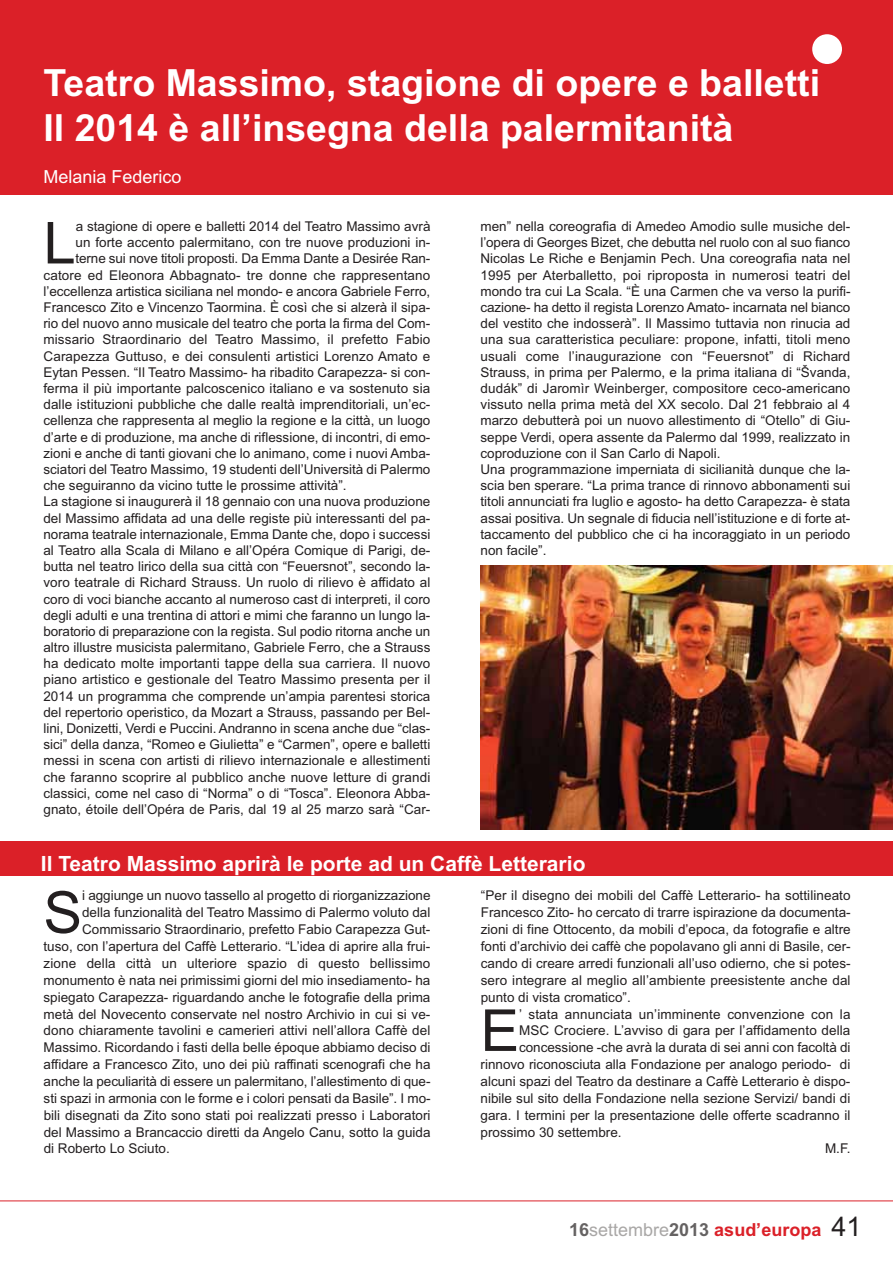
<style>
.page{position:relative;width:893px;height:1263px;background:#fff}
.page>*{position:absolute;margin:0;border:0;box-sizing:border-box;transform-origin:0 0}
.t1{font:57.9px "Arial";color:#231f20}
.t2{font:700 37.5px/45px "Arial";color:#fff}
.t3{font:700 21px "Arial";color:#fff}
.t4{font:700 18px "Arial";color:#db2028}
.t5{font:18px "Arial";color:#fff}
.t6{font:13.5px/16.2px "Arial";color:#231f20}
.s1{color:#656262}
.s2{font-weight:400;color:#a9a7a6}
.s3{font-weight:400;font-size:27px;color:#231f20}
</style>
<div class="page">
<div style="left:0;top:0;width:892px;height:194px;background:#db2028"></div>
<hr style="left:0;top:1201px;width:892px;height:1px;background:#db2028">
<div style="left:812px;top:34px;width:30px;height:30px;background:#fff;border-radius:50%"></div>
<img style="left:480px;top:566px;width:412px;height:263px">
<div style="left:0;top:842px;width:892px;height:34px;background:#db2028"></div>
<h2 class="t2" style="left:43px;top:64px;width:778px">Teatro Massimo, stagione di opere e balletti<br>Il 2014 è all’insegna della palermitanità</h2>
<h3 class="t5" style="left:43px;top:171px;width:139px">Melania Federico</h3>
<h1 class="t1" style="left:43px;top:222px;width:34px">L</h1>
<p class="t6" style="left:76px;top:220px;width:356px">a stagione di opere e balletti 2014 del Teatro Massimo avrà</p>
<p class="t6" style="left:480px;top:220px;width:372px">men” nella coreografia di Amedeo Amodio sulle musiche del&shy;l’opera di Georges Bizet, che debutta nel ruolo con al suo fianco Nicolas Le Riche e Benjamin Pech. Una coreografia nata nel 1995 per Aterballetto, poi riproposta in numerosi teatri del mondo tra cui La Scala. “È una Carmen che va verso la purifi&shy;cazione- ha detto il regista Lorenzo Amato- incarnata nel bianco del vestito che indosserà”. Il Massimo tuttavia non rinucia ad una sua caratteristica peculiare: propone, infatti, titoli meno usuali come l’inaugurazione con “Feuersnot” di Richard Strauss, in prima per Palermo, e la prima italiana di “Švanda, dudák” di Jaromìr Weinberger, compositore ceco-americano vissuto nella prima metà del XX secolo. Dal 21 febbraio al 4 marzo debutterà poi un nuovo allestimento di “Otello” di Giu&shy;seppe Verdi, opera assente da Palermo dal 1999, realizzato in coproduzione con il San Carlo di Napoli.<br>Una programmazione imperniata di sicilianità dunque che la&shy;scia ben sperare. “La prima trance di rinnovo abbonamenti sui titoli annunciati fra luglio e agosto- ha detto Carapezza- è stata assai positiva. Un segnale di fiducia nell’istituzione e di forte at&shy;taccamento del pubblico che ci ha incoraggiato in un periodo non facile”.</p>
<p class="t6" style="left:75px;top:236px;width:356px">un forte accento palermitano, con tre nuove produzioni in-</p>
<p class="t6" style="left:75px;top:252px;width:356px">terne sui nove titoli proposti. Da Emma Dante a Desirée Ran-</p>
<p class="t6" style="left:43px;top:268px;width:388px">catore ed Eleonora Abbagnato- tre donne che rappresentano</p>
<p class="t6" style="left:43px;top:284px;width:388px">l’eccellenza artistica siciliana nel mondo- e ancora Gabriele Ferro,</p>
<p class="t6" style="left:43px;top:301px;width:388px">Francesco Zito e Vincenzo Taormina. È così che si alzerà il sipa-</p>
<p class="t6" style="left:43px;top:317px;width:388px">rio del nuovo anno musicale del teatro che porta la firma del Com-</p>
<p class="t6" style="left:43px;top:333px;width:388px">missario Straordinario del Teatro Massimo, il prefetto Fabio</p>
<p class="t6" style="left:43px;top:349px;width:388px">Carapezza Guttuso, e dei consulenti artistici Lorenzo Amato e</p>
<p class="t6" style="left:43px;top:365px;width:388px">Eytan Pessen. “Il Teatro Massimo- ha ribadito Carapezza- si con-</p>
<p class="t6" style="left:43px;top:382px;width:388px">ferma il più importante palcoscenico italiano e va sostenuto sia</p>
<p class="t6" style="left:43px;top:398px;width:388px">dalle istituzioni pubbliche che dalle realtà imprenditoriali, un’ec-</p>
<p class="t6" style="left:43px;top:414px;width:388px">cellenza che rappresenta al meglio la regione e la città, un luogo</p>
<p class="t6" style="left:43px;top:430px;width:388px">d’arte e di produzione, ma anche di riflessione, di incontri, di emo-</p>
<p class="t6" style="left:43px;top:446px;width:388px">zioni e anche di tanti giovani che lo animano, come i nuovi Amba-</p>
<p class="t6" style="left:43px;top:462px;width:388px">sciatori del Teatro Massimo, 19 studenti dell’Università di Palermo</p>
<p class="t6" style="left:43px;top:479px;width:304px">che seguiranno da vicino tutte le prossime attività”.</p>
<p class="t6" style="left:43px;top:495px;width:388px">La stagione si inaugurerà il 18 gennaio con una nuova produzione</p>
<p class="t6" style="left:43px;top:511px;width:388px">del Massimo affidata ad una delle registe più interessanti del pa-</p>
<p class="t6" style="left:43px;top:527px;width:388px">norama teatrale internazionale, Emma Dante che, dopo i successi</p>
<p class="t6" style="left:43px;top:543px;width:388px">al Teatro alla Scala di Milano e all’Opéra Comique di Parigi, de-</p>
<p class="t6" style="left:43px;top:560px;width:388px">butta nel teatro lirico della sua città con “Feuersnot”, secondo la-</p>
<p class="t6" style="left:43px;top:576px;width:388px">voro teatrale di Richard Strauss. Un ruolo di rilievo è affidato al</p>
<p class="t6" style="left:43px;top:592px;width:388px">coro di voci bianche accanto al numeroso cast di interpreti, il coro</p>
<p class="t6" style="left:43px;top:608px;width:388px">degli adulti e una trentina di attori e mimi che faranno un lungo la-</p>
<p class="t6" style="left:43px;top:624px;width:388px">boratorio di preparazione con la regista. Sul podio ritorna anche un</p>
<p class="t6" style="left:43px;top:641px;width:388px">altro illustre musicista palermitano, Gabriele Ferro, che a Strauss</p>
<p class="t6" style="left:43px;top:657px;width:388px">ha dedicato molte importanti tappe della sua carriera. Il nuovo</p>
<p class="t6" style="left:43px;top:673px;width:388px">piano artistico e gestionale del Teatro Massimo presenta per il</p>
<p class="t6" style="left:43px;top:689px;width:388px">2014 un programma che comprende un’ampia parentesi storica</p>
<p class="t6" style="left:43px;top:705px;width:388px">del repertorio operistico, da Mozart a Strauss, passando per Bel-</p>
<p class="t6" style="left:43px;top:722px;width:388px">lini, Donizetti, Verdi e Puccini. Andranno in scena anche due “clas-</p>
<p class="t6" style="left:43px;top:738px;width:388px">sici” della danza, “Romeo e Giulietta” e “Carmen”, opere e balletti</p>
<p class="t6" style="left:43px;top:754px;width:388px">messi in scena con artisti di rilievo internazionale e allestimenti</p>
<p class="t6" style="left:43px;top:770px;width:388px">che faranno scoprire al pubblico anche nuove letture di grandi</p>
<p class="t6" style="left:43px;top:786px;width:388px">classici, come nel caso di “Norma” o di “Tosca”. Eleonora Abba-</p>
<p class="t6" style="left:43px;top:803px;width:388px">gnato, étoile dell’Opéra de Paris, dal 19 al 25 marzo sarà “Car-</p>
<h3 class="t3" style="left:41px;top:856px;width:546px">Il Teatro Massimo aprirà le porte ad un Caffè Letterario</h3>
<h1 class="t1" style="left:43px;top:891px;width:40px">S</h1>
<p class="t6" style="left:82px;top:889px;width:350px">i aggiunge un nuovo tassello al progetto di riorganizzazione</p>
<p class="t6" style="left:480px;top:889px;width:371px;line-height:16.8px;text-align:justify">“Per il disegno dei mobili del Caffè Letterario- ha sottilineato Francesco Zito- ho cercato di trarre ispirazione da documenta&shy;zioni di fine Ottocento, da mobili d’epoca, da fotografie e altre fonti d’archivio dei caffè che popolavano gli anni di Basile, cer&shy;cando di creare arredi funzionali all’uso odierno, che si potes&shy;sero integrare al meglio all’ambiente preesistente anche dal punto di vista cromatico”.</p>
<h1 class="t1" style="left:480px;top:1010px;width:40px">E</h1>
<p class="t6" style="left:519px;top:1007px;width:333px">’ stata annunciata un’imminente convenzione con la</p>
<p class="t6" style="left:82px;top:906px;width:350px">della funzionalità del Teatro Massimo di Palermo voluto dal</p>
<p class="t6" style="left:82px;top:923px;width:350px">Commissario Straordinario, prefetto Fabio Carapezza Gut-</p>
<p class="t6" style="left:43px;top:940px;width:388px">tuso, con l’apertura del Caffè Letterario. “L’idea di aprire alla frui-</p>
<p class="t6" style="left:44px;top:956px;width:388px">zione della città un ulteriore spazio di questo bellissimo</p>
<p class="t6" style="left:44px;top:973px;width:388px">monumento è nata nei primissimi giorni del mio insediamento- ha</p>
<p class="t6" style="left:44px;top:990px;width:388px">spiegato Carapezza- riguardando anche le fotografie della prima</p>
<p class="t6" style="left:44px;top:1007px;width:388px">metà del Novecento conservate nel nostro Archivio in cui si ve-</p>
<p class="t6" style="left:44px;top:1024px;width:388px">dono chiaramente tavolini e camerieri attivi nell’allora Caffè del</p>
<p class="t6" style="left:44px;top:1041px;width:388px">Massimo. Ricordando i fasti della belle époque abbiamo deciso di</p>
<p class="t6" style="left:44px;top:1058px;width:388px">affidare a Francesco Zito, uno dei più raffinati scenografi che ha</p>
<p class="t6" style="left:44px;top:1074px;width:388px">anche la peculiarità di essere un palermitano, l’allestimento di que-</p>
<p class="t6" style="left:44px;top:1091px;width:388px">sti spazi in armonia con le forme e i colori pensati da Basile”. I mo-</p>
<p class="t6" style="left:44px;top:1108px;width:388px">bili disegnati da Zito sono stati poi realizzati presso i Laboratori</p>
<p class="t6" style="left:44px;top:1125px;width:388px">del Massimo a Brancaccio diretti da Angelo Canu, sotto la guida</p>
<p class="t6" style="left:44px;top:1142px;width:128px">di Roberto Lo Sciuto.</p>
<p class="t6" style="left:519px;top:1024px;width:333px">MSC Crociere. L’avviso di gara per l’affidamento della</p>
<p class="t6" style="left:519px;top:1041px;width:333px">concessione -che avrà la durata di sei anni con facoltà di</p>
<p class="t6" style="left:480px;top:1058px;width:371px">rinnovo riconosciuta alla Fondazione per analogo periodo- di</p>
<p class="t6" style="left:480px;top:1074px;width:371px">alcuni spazi del Teatro da destinare a Caffè Letterario è dispo-</p>
<p class="t6" style="left:480px;top:1091px;width:371px">nibile sul sito della Fondazione nella sezione Servizi/ bandi di</p>
<p class="t6" style="left:480px;top:1108px;width:371px">gara. I termini per la presentazione delle offerte scadranno il</p>
<p class="t6" style="left:480px;top:1125px;width:142px">prossimo 30 settembre.</p>
<p class="t6" style="left:825px;top:1142px;width:27px">M.F.</p>
<h3 class="t4" style="left:569px;top:1223px;width:294px"><span class="s1">16</span><span class="s2">settembre</span><span class="s1">2013</span> asud’europa <span class="s3">41</span></h3>
</div>
